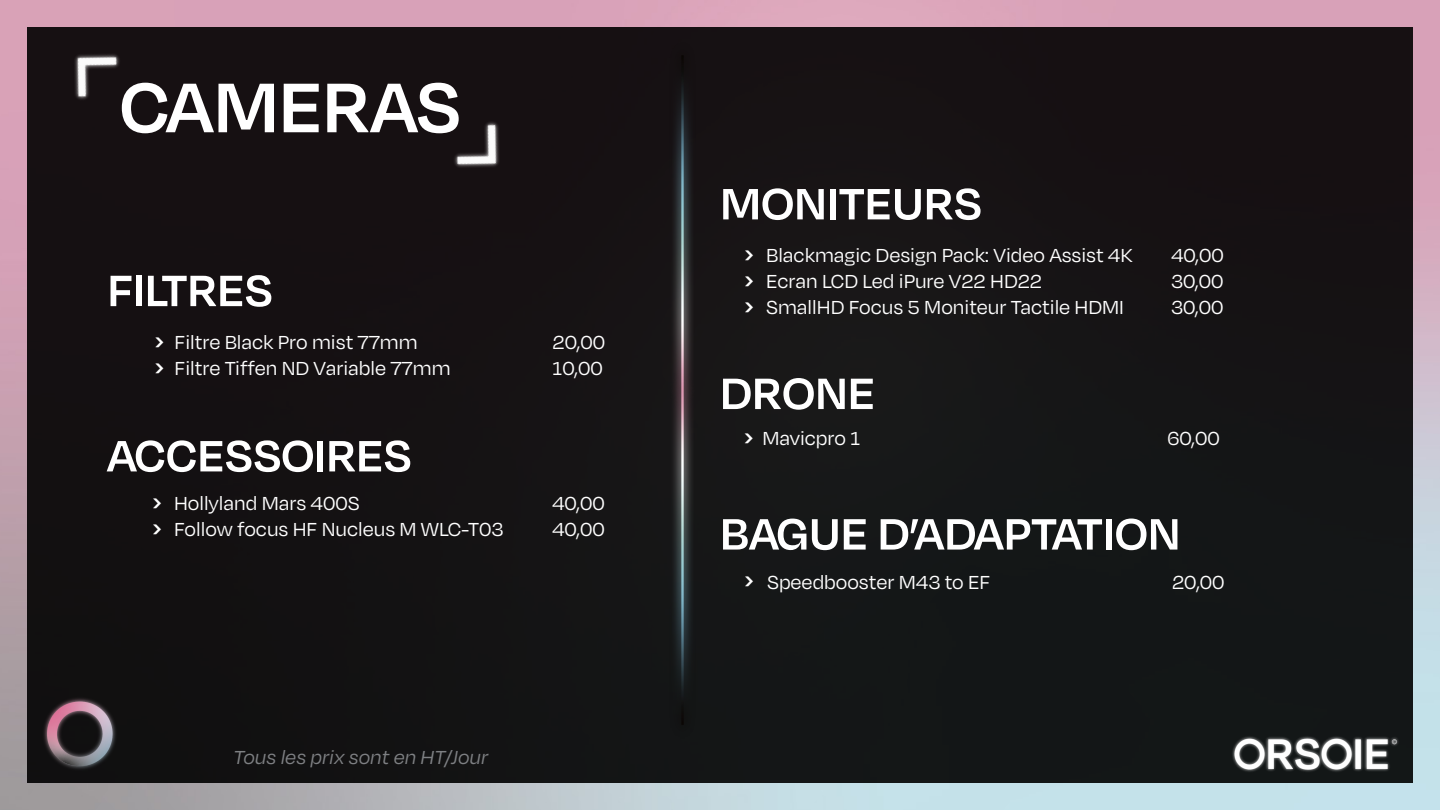
<style>
.page{position:relative;width:1440px;height:810px;background:#fff}
.page>*{position:absolute;margin:0;border:0;box-sizing:border-box;transform-origin:0 0}
.t1{font:600 80.93px "Degular";color:#fff}
.t2{font:600 50.62px "Degular";color:#fff}
.t3{font:21.75px "Degular";color:#fff}
.t4{font:italic 21.75px "Degular";color:#7e8083}
.t5{font:700 21.75px "Degular";color:#fff}
.s1{font-weight:700}
</style>
<div class="page">
<div style="left:27px;top:27px;width:1386px;height:756px;background:#151214"></div>
<img style="left:44px;top:698px;width:72px;height:71px">
<img style="left:1232px;top:736px;width:167px;height:36px">
<img style="left:454px;top:122px;width:45px;height:45px">
<img style="left:31px;top:8px;width:132px;height:92px">
<img style="left:652px;top:14px;width:67px;height:711px">
<p class="t1" style="left:119px;top:57px;width:343px">CAMERAS</p>
<p class="t2" style="left:107px;top:259px;width:167px">FILTRES</p>
<p class="t3" style="left:175px;top:329px;width:245px">Filtre Black Pro mist 77mm</p>
<p class="t3" style="left:553px;top:329px;width:54px">20,00</p>
<p class="t3" style="left:175px;top:355px;width:277px">Filtre Tiffen ND Variable 77mm</p>
<p class="t3" style="left:553px;top:355px;width:52px">10,00</p>
<p class="t5" style="left:155px;top:328px;width:10px">›</p>
<p class="t5" style="left:155px;top:354px;width:10px">›</p>
<p class="t2" style="left:107px;top:424px;width:307px">ACCESSOIRES</p>
<p class="t3" style="left:174px;top:490px;width:187px">Hollyland Mars 400S</p>
<p class="t3" style="left:552px;top:490px;width:54px">40,00</p>
<p class="t3" style="left:174px;top:516px;width:331px">Follow focus HF Nucleus M WLC-T03</p>
<p class="t3" style="left:552px;top:516px;width:54px">40,00</p>
<p class="t5" style="left:153px;top:489px;width:10px">›</p>
<p class="t5" style="left:153px;top:515px;width:10px">›</p>
<p class="t4" style="left:234px;top:745px;width:256px">Tous les prix sont en HT/Jour</p>
<p class="t2" style="left:720px;top:172px;width:264px">MONITEURS</p>
<p class="t5" style="left:745px;top:241px;width:10px">›</p>
<p class="t5" style="left:745px;top:267px;width:10px">›</p>
<p class="t5" style="left:745px;top:293px;width:10px">›</p>
<p class="t3" style="left:766px;top:242px;width:368px">Blackmagic Design Pack: Video Assist 4K</p>
<p class="t3" style="left:1171px;top:242px;width:54px">40,00</p>
<p class="t3" style="left:766px;top:268px;width:278px">Ecran LCD Led iPure V22 HD22</p>
<p class="t3" style="left:1171px;top:268px;width:54px">30,00</p>
<p class="t3" style="left:766px;top:294px;width:359px">SmallHD Focus 5 Moniteur Tactile HDMI</p>
<p class="t3" style="left:1171px;top:294px;width:54px">30,00</p>
<p class="t2" style="left:720px;top:362px;width:157px">DRONE</p>
<p class="t3" style="left:745px;top:426px;width:117px"><span class="s1">›</span> Mavicpro 1</p>
<p class="t3" style="left:1167px;top:426px;width:54px">60,00</p>
<p class="t2" style="left:720px;top:502px;width:462px">BAGUE D’ADAPTATION</p>
<p class="t5" style="left:745px;top:568px;width:10px">›</p>
<p class="t3" style="left:767px;top:569px;width:225px">Speedbooster M43 to EF</p>
<p class="t3" style="left:1172px;top:569px;width:54px">20,00</p>
</div>
